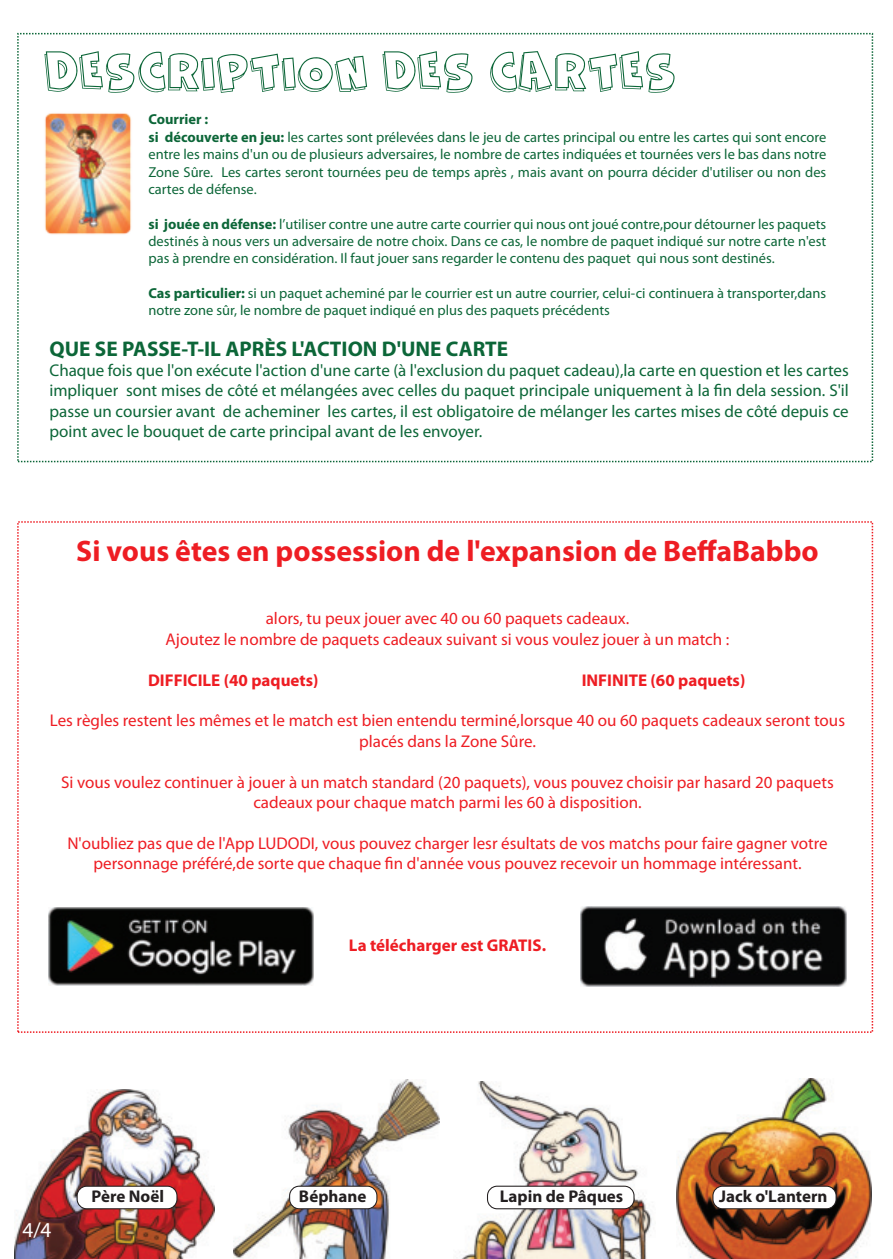
<style>
.page{position:relative;width:893px;height:1259px;background:#fff}
.page>*{position:absolute;margin:0;border:0;box-sizing:border-box;transform-origin:0 0}
.t1{font:55.35px "Cartoon 2 US";color:#0c6638}
.t2{font:700 29.7px "Myriad Pro";color:#ee1d23}
.t3{font:700 21.3px "Myriad Pro";color:#0c6638}
.t4{font:21.3px "Myriad Pro";color:#fff}
.t5{font:16.95px/20.4px "Myriad Pro";color:#ee1d23;text-align:center}
.t6{font:16.95px/20.4px "Myriad Pro";color:#0c6638;text-align:justify}
.t7{font:700 16.95px "Myriad Pro";color:#ee1d23}
.t8{font:700 16.95px "Myriad Pro";color:#231f20}
.t9{font:14.4px/17.4px "Myriad Pro";color:#0c6638}
.s1{font-weight:700}
</style>
<div class="page">
<img style="left:44px;top:113px;width:88px;height:122px">
<img style="left:15px;top:1089px;width:199px;height:170px">
<img style="left:233px;top:1079px;width:206px;height:180px">
<img style="left:459px;top:1081px;width:193px;height:178px">
<img style="left:677px;top:1079px;width:195px;height:180px">
<div style="left:487px;top:1186px;width:147px;height:22px;background:#fff;border-radius:10px"></div>
<div style="left:487px;top:1185px;width:147px;height:24px;border:1px solid #231f20;border-radius:10px"></div>
<div style="left:713px;top:1186px;width:123px;height:22px;background:#fff;border-radius:10px"></div>
<div style="left:712px;top:1185px;width:125px;height:24px;border:1px solid #231f20;border-radius:10px"></div>
<div style="left:77px;top:1186px;width:100px;height:22px;background:#fff;border-radius:10px"></div>
<div style="left:77px;top:1185px;width:100px;height:24px;border:1px solid #231f20;border-radius:10px"></div>
<div style="left:290px;top:1186px;width:87px;height:22px;background:#fff;border-radius:10px"></div>
<div style="left:289px;top:1185px;width:88px;height:24px;border:1px solid #231f20;border-radius:10px"></div>
<img style="left:48px;top:907px;width:266px;height:78px">
<img style="left:580px;top:906px;width:267px;height:80px">
<h1 class="t1" style="left:44px;top:38px;width:635px">DESCRIPTION DES CARTES</h1>
<p class="t9" style="left:148px;top:112px;width:679px"><span class="s1">Courrier :<br>si découverte en jeu:</span> les cartes sont prélevées dans le jeu de cartes principal ou entre les cartes qui sont encore entre les mains d'un ou de plusieurs adversaires, le nombre de cartes indiquées et tournées vers le bas dans notre Zone Sûre. Les cartes seront tournées peu de temps après , mais avant on pourra décider d'utiliser ou non des cartes de défense.</p>
<p class="t9" style="left:148px;top:216px;width:679px;text-align:justify"><span class="s1">si jouée en défense:</span> l’utiliser contre une autre carte courrier qui nous ont joué contre,pour détourner les paquets destinés à nous vers un adversaire de notre choix. Dans ce cas, le nombre de paquet indiqué sur notre carte n'est pas à prendre en considération. Il faut jouer sans regarder le contenu des paquet qui nous sont destinés.</p>
<p class="t9" style="left:148px;top:286px;width:679px"><span class="s1">Cas particulier:</span> si un paquet acheminé par le courrier est un autre courrier, celui-ci continuera à transporter,dans notre zone sûr, le nombre de paquet indiqué en plus des paquets précédents</p>
<h3 class="t3" style="left:49px;top:338px;width:460px">QUE SE PASSE-T-IL APRÈS L'ACTION D'UNE CARTE</h3>
<p class="t6" style="left:49px;top:362px;width:801px">Chaque fois que l'on exécute l'action d'une carte (à l'exclusion du paquet cadeau),la carte en question et les cartes impliquer sont mises de côté et mélangées avec celles du paquet principale uniquement à la fin dela session. S'il passe un coursier avant de acheminer les cartes, il est obligatoire de mélanger les cartes mises de côté depuis ce point avec le bouquet de carte principal avant de les envoyer.</p>
<h2 class="t2" style="left:76px;top:536px;width:744px">Si vous êtes en possession de l'expansion de BeffaBabbo</h2>
<p class="t5" style="left:166px;top:610px;width:565px">alors, tu peux jouer avec 40 ou 60 paquets cadeaux.<br>Ajoutez le nombre de paquets cadeaux suivant si vous voulez jouer à un match :</p>
<p class="t7" style="left:148px;top:671px;width:172px">DIFFICILE (40 paquets)</p>
<p class="t7" style="left:582px;top:671px;width:165px">INFINITE (60 paquets)</p>
<p class="t5" style="left:50px;top:712px;width:797px">Les règles restent les mêmes et le match est bien entendu terminé,lorsque 40 ou 60 paquets cadeaux seront tous placés dans la Zone Sûre.</p>
<p class="t5" style="left:61px;top:773px;width:774px">Si vous voulez continuer à jouer à un match standard (20 paquets), vous pouvez choisir par hasard 20 paquets cadeaux pour chaque match parmi les 60 à disposition.</p>
<p class="t5" style="left:67px;top:834px;width:762px">N'oubliez pas que de l'App LUDODI, vous pouvez charger lesr ésultats de vos matchs pour faire gagner votre personnage préféré,de sorte que chaque fin d'année vous pouvez recevoir un hommage intéressant.</p>
<p class="t7" style="left:349px;top:937px;width:199px">La télécharger est GRATIS.</p>
<h3 class="t4" style="left:22px;top:1221px;width:31px">4/4</h3>
<p class="t8" style="left:92px;top:1188px;width:74px">Père Noël</p>
<p class="t8" style="left:299px;top:1188px;width:69px">Béphane</p>
<p class="t8" style="left:500px;top:1188px;width:125px">Lapin de Pâques</p>
<p class="t8" style="left:719px;top:1188px;width:110px">Jack o'Lantern</p>
</div>
